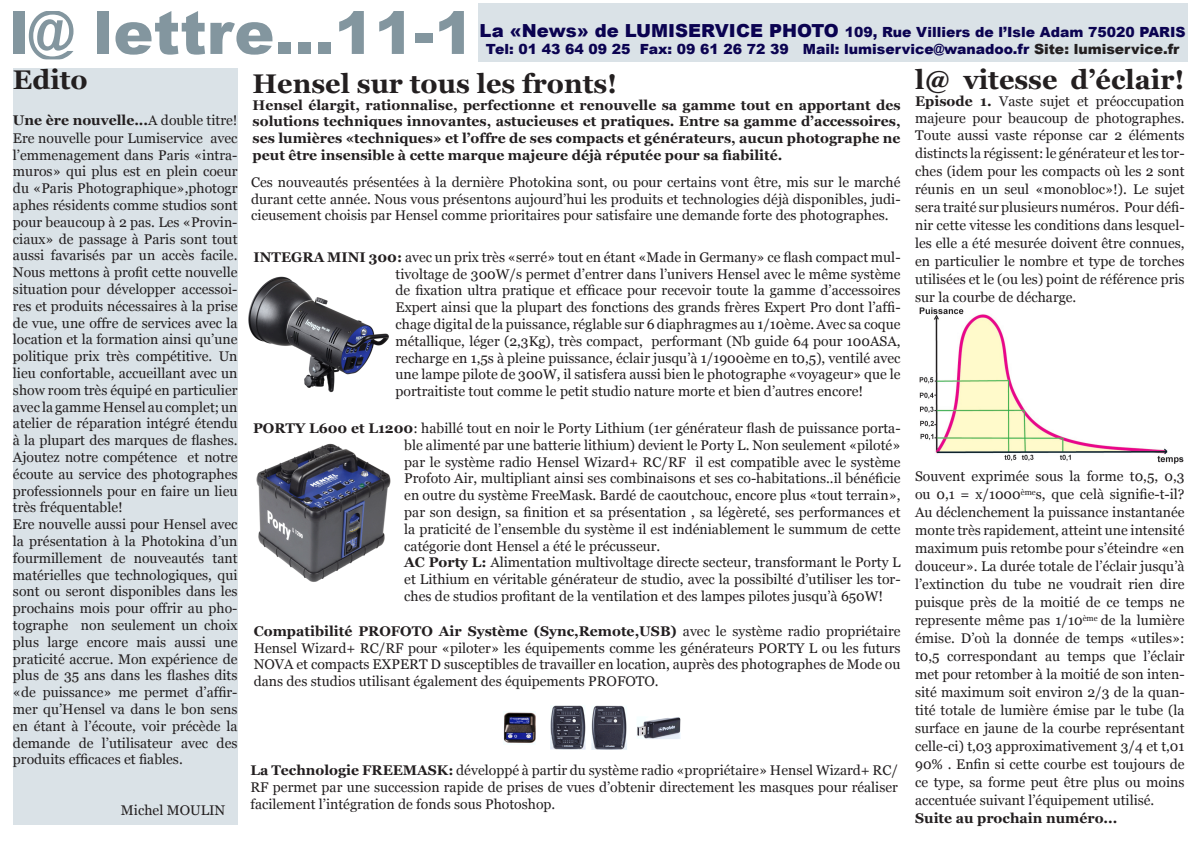
<style>
.page{position:relative;width:1191px;height:842px;background:#fff}
.page>*{position:absolute;margin:0;border:0;box-sizing:border-box;transform-origin:0 0}
.t1{font:900 60px "Arial";color:#83969f}
.t2{font:700 27px "Georgia";color:#231f20}
.t3{font:14px/16.8px "Georgia";color:#231f20;text-align:justify}
.t4{font:700 14px/16.8px "Georgia";color:#231f20;text-align:justify}
.t5{font:900 14px "Arial";color:#0b0351}
.s1{font-size:18px}
.s2{color:#231f20}
.s3{font-weight:700}
</style>
<div class="page">
<div style="left:13px;top:68px;width:224px;height:757px;background:#dae2e7"></div>
<div style="left:478px;top:3px;width:709px;height:58px;background:#dae2e7"></div>
<img style="left:919px;top:307px;width:264px;height:156px">
<img style="left:248px;top:277px;width:141px;height:115px">
<img style="left:256px;top:443px;width:135px;height:139px">
<img style="left:550px;top:705px;width:131px;height:45px">
<img style="left:503px;top:712px;width:32px;height:31px">
<p class="t1" style="left:9px;top:-1px;width:467px">l@ lettre...11-1</p>
<p class="t5" style="left:479px;top:25px;width:707px"><span class="s1">La «News» de LUMISERVICE PHOTO</span> 109, Rue Villiers de l’Isle Adam 75020 PARIS</p>
<p class="t5" style="left:486px;top:41px;width:695px">Tel: 01 43 64 09 25 Fax: 09 61 26 72 39 Mail: lumiservice@wanadoo.fr <span class="s2">Site: lumiservice.fr</span></p>
<p class="t2" style="left:253px;top:68px;width:366px">Hensel sur tous les fronts!</p>
<p class="t4" style="left:253px;top:96px;width:649px">Hensel élargit, rationnalise, perfectionne et renouvelle sa gamme tout en apportant des solutions techniques innovantes, astucieuses et pratiques. Entre sa gamme d’accessoires, ses lumières «techniques» et l’offre de ses compacts et générateurs, aucun photographe ne peut être insensible à cette marque majeure déjà réputée pour sa fiabilité.</p>
<p class="t2" style="left:13px;top:64px;width:76px">Edito</p>
<p class="t3" style="left:13px;top:111px;width:226px"><span class="s3">Une ère nouvelle...</span>A double titre!<br>Ere nouvelle pour Lumiservice avec l’emmenagement dans Paris «intra&shy;muros» qui plus est en plein coeur du «Paris Photographique»,photogr aphes résidents comme studios sont pour beaucoup à 2 pas. Les «Provin&shy;ciaux» de passage à Paris sont tout aussi favarisés par un accès facile.<br>Nous mettons à profit cette nouvelle situation pour développer accessoi&shy;res et produits nécessaires à la prise de vue, une offre de services avec la location et la formation ainsi qu’une politique prix très compétitive. Un lieu confortable, accueillant avec un show room très équipé en particulier avec la gamme Hensel au complet; un atelier de réparation intégré étendu à la plupart des marques de flashes.<br>Ajoutez notre compétence et notre écoute au service des photographes professionnels pour en faire un lieu très fréquentable!</p>
<p class="t3" style="left:13px;top:516px;width:226px">Ere nouvelle aussi pour Hensel avec la présentation à la Photokina d’un fourmillement de nouveautés tant matérielles que technologiques, qui sont ou seront disponibles dans les prochains mois pour offrir au pho&shy;tographe non seulement un choix plus large encore mais aussi une praticité accrue. Mon expérience de plus de 35 ans dans les flashes dits «de puissance» me permet d’affir&shy;mer qu’Hensel va dans le bon sens en étant à l’écoute, voir précède la demande de l’utilisateur avec des produits efficaces et fiables.</p>
<p class="t3" style="left:121px;top:802px;width:106px">Michel MOULIN</p>
<p class="t2" style="left:915px;top:65px;width:271px">l@ vitesse d’éclair!</p>
<p class="t3" style="left:915px;top:92px;width:271px;line-height:17.8px"><span class="s3">Episode 1.</span> Vaste sujet et préoccupation majeure pour beaucoup de photographes.<br>Toute aussi vaste réponse car 2 éléments distincts la régissent: le générateur et les tor&shy;ches (idem pour les compacts où les 2 sont réunis en un seul «monobloc»!). Le sujet sera traité sur plusieurs numéros. Pour défi&shy;nir cette vitesse les conditions dans lesquel&shy;les elle a été mesurée doivent être connues, en particulier le nombre et type de torches utilisées et le (ou les) point de référence pris sur la courbe de décharge.</p>
<p class="t3" style="left:251px;top:173px;width:651px">Ces nouveautés présentées à la dernière Photokina sont, ou pour certains vont être, mis sur le marché durant cette année. Nous vous présentons aujourd’hui les produits et technologies déjà disponibles, judi&shy;cieusement choisis par Hensel comme prioritaires pour satisfaire une demande forte des photographes.</p>
<p class="t3" style="left:395px;top:248px;width:506px;text-indent:-142px"><span class="s3">INTEGRA MINI 300:</span> avec un prix très «serré» tout en étant «Made in Germany» ce flash compact mul&shy;tivoltage de 300W/s permet d’entrer dans l’univers Hensel avec le même système de fixation ultra pratique et efficace pour recevoir toute la gamme d’accessoires Expert ainsi que la plupart des fonctions des grands frères Expert Pro dont l’affi&shy;chage digital de la puissance, réglable sur 6 diaphragmes au 1/10ème. Avec sa coque métallique, léger (2,3Kg), très compact, performant (Nb guide 64 pour 100ASA, recharge en 1,5s à pleine puissance, éclair jusqu’à 1/1900ème en t0,5), ventilé avec une lampe pilote de 300W, il satisfera aussi bien le photographe «voyageur» que le portraitiste tout comme le petit studio nature morte et bien d’autres encore!</p>
<p class="t3" style="left:404px;top:420px;width:498px;text-indent:-151px"><span class="s3">PORTY L600 et L1200</span>: habillé tout en noir le Porty Lithium (1er générateur flash de puissance porta&shy;ble alimenté par une batterie lithium) devient le Porty L. Non seulement «piloté» par le système radio Hensel Wizard+ RC/RF il est compatible avec le système Profoto Air, multipliant ainsi ses combinaisons et ses co-habitations..il bénéficie en outre du système FreeMask. Bardé de caoutchouc, encore plus «tout terrain», par son design, sa finition et sa présentation , sa légèreté, ses performances et la praticité de l’ensemble du système il est indéniablement le summum de cette catégorie dont Hensel a été le précusseur.</p>
<p class="t3" style="left:404px;top:554px;width:498px"><span class="s3">AC Porty L:</span> Alimentation multivoltage directe secteur, transformant le Porty L et Lithium en véritable générateur de studio, avec la possibilté d’utiliser les tor&shy;ches de studios profitant de la ventilation et des lampes pilotes jusqu’à 650W!</p>
<p class="t3" style="left:915px;top:467px;width:271px;line-height:18px">Souvent exprimée sous la forme t0,5, 0,3 ou 0,1 = x/1000<sup>ème</sup>s, que celà signifie-t-il?<br>Au déclenchement la puissance instantanée monte très rapidement, atteint une intensité maximum puis retombe pour s’éteindre «en douceur». La durée totale de l’éclair jusqu’à l’extinction du tube ne voudrait rien dire puisque près de la moitié de ce temps ne represente même pas 1/10<sup>ème</sup> de la lumière émise. D’où la donnée de temps «utiles»: t0,5 correspondant au temps que l’éclair met pour retomber à la moitié de son inten&shy;sité maximum soit environ 2/3 de la quan&shy;tité totale de lumière émise par le tube (la surface en jaune de la courbe représentant celle-ci) t,03 approximativement 3/4 et t,01<br>90% . Enfin si cette courbe est toujours de ce type, sa forme peut être plus ou moins accentuée suivant l’équipement utilisé.</p>
<p class="t4" style="left:915px;top:810px;width:204px">Suite au prochain numéro...</p>
<p class="t3" style="left:254px;top:622px;width:648px"><span class="s3">Compatibilité PROFOTO Air Système (Sync,Remote,USB)</span> avec le système radio propriétaire Hensel Wizard+ RC/RF pour «piloter» les équipements comme les générateurs PORTY L ou les futurs NOVA et compacts EXPERT D susceptibles de travailler en location, auprès des photographes de Mode ou dans des studios utilisant également des équipements PROFOTO.</p>
<p class="t3" style="left:250px;top:762px;width:649px"><span class="s3">La Technologie FREEMASK:</span> développé à partir du système radio «propriétaire» Hensel Wizard+ RC/ RF permet par une succession rapide de prises de vues d’obtenir directement les masques pour réaliser facilement l’intégration de fonds sous Photoshop.</p>
</div>
